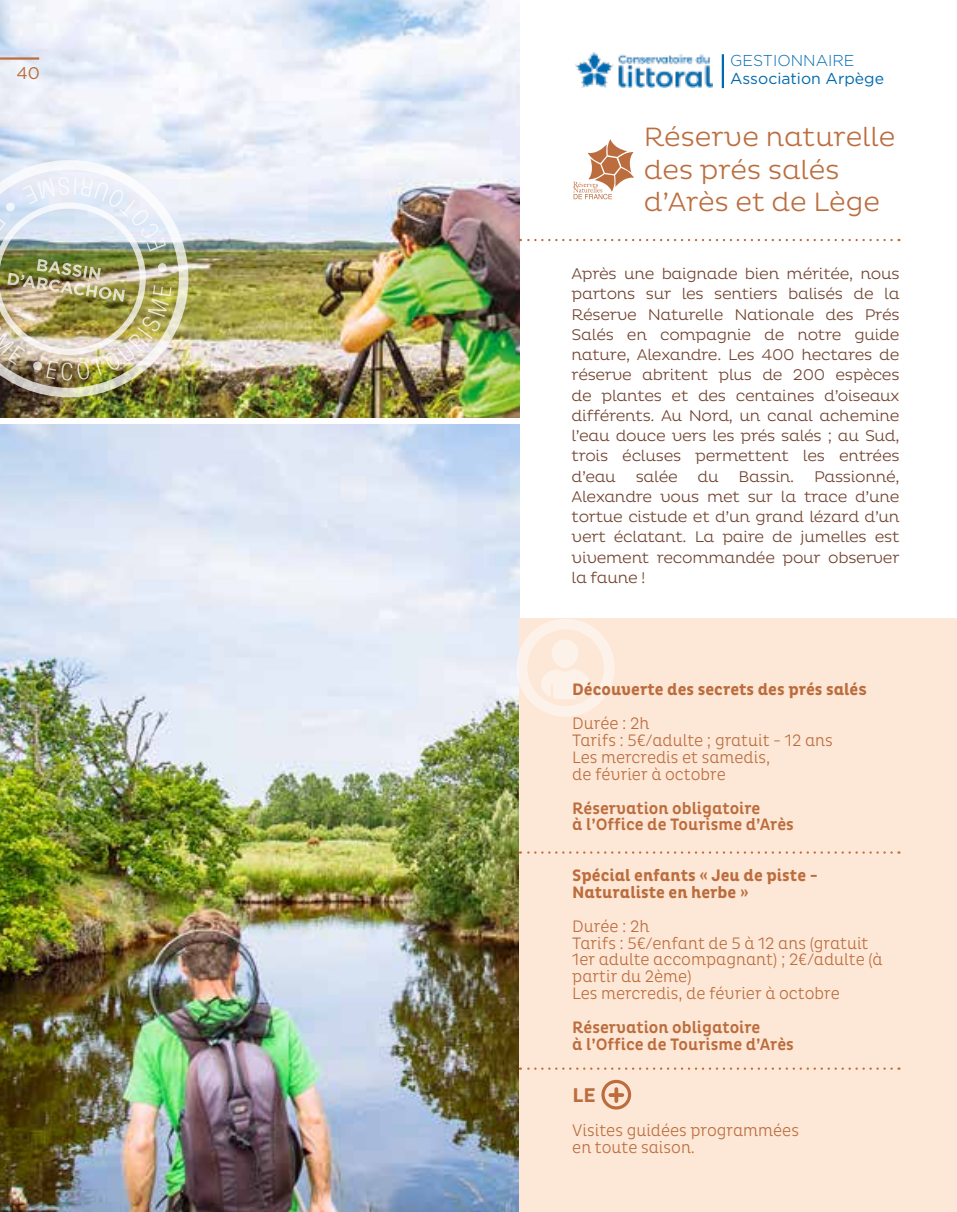
<style>
.page{position:relative;width:957px;height:1212px;background:#fff}
.page>*{position:absolute;margin:0;border:0;box-sizing:border-box;transform-origin:0 0}
.t1{font:300 27px/32.4px "Pluto";color:#bb6d3d}
.t2{font:700 20.25px "Pluto Cond";color:#bb6d3d}
.t3{font:300 16.88px/16.9px "Pluto Cond";color:#bb6d3d}
.t4{font:500 16.88px/16.9px "Pluto Cond";color:#bb6d3d}
.t5{font:700 16.88px/33.8px "Pluto Cond";color:#bb6d3d}
.t6{font:16.88px "Gotham";color:#bb6d3d}
.t7{font:300 15.75px/20.2px "Pluto";letter-spacing:-.02em;color:#70412d;text-align:justify}
.t8{font:15.75px "Gotham";color:#006ab0}
.t9{font:300 15.75px "Gotham";color:#006ab0}
.s1{font-family:"Gotham"}
.s2{font-weight:300}
</style>
<div class="page">
<img style="left:0;top:0;width:519px;height:418px">
<img style="left:0;top:424px;width:519px;height:788px">
<img style="left:0;top:160px;width:188px;height:237px">
<svg style="left:520px;top:239px;width:371px;height:2px"></svg>
<div style="left:519px;top:619px;width:438px;height:593px;background:#fde7d6"></div>
<svg style="left:516px;top:619px;width:98px;height:98px"></svg>
<svg style="left:520px;top:851px;width:371px;height:3px"></svg>
<hr style="left:722px;top:54px;width:2px;height:34px;background:#006ab0">
<img style="left:575px;top:53px;width:137px;height:35px">
<svg style="left:573px;top:139px;width:61px;height:60px"></svg>
<svg style="left:601px;top:1080px;width:30px;height:29px"></svg>
<svg style="left:520px;top:1067px;width:371px;height:3px"></svg>
<hr style="left:956px;top:619px;width:1px;height:593px;background:#5bc0c9">
<hr style="left:0;top:57px;width:39px;height:3px;background:#bb6d3d">
<p class="t6" style="left:16px;top:62px;width:25px">40</p>
<p class="t9" style="left:730px;top:50px;width:126px">GESTIONNAIRE</p>
<p class="t8" style="left:730px;top:68px;width:155px">Association Arpège</p>
<h1 class="t1" style="left:644px;top:121px;width:253px">Réserve naturelle des prés salés d’Arès et de Lège</h1>
<p class="t7" style="left:571px;top:264px;width:329px">Après une baignade bien méritée, nous partons sur les sentiers balisés de la Réserve Naturelle Nationale des Prés Salés en compagnie de notre guide nature, Alexandre. Les 400 hectares de réserve abritent plus de 200 espèces de plantes et des centaines d’oiseaux différents. Au Nord, un canal achemine l’eau douce vers les prés salés ; au Sud, trois écluses permettent les entrées d’eau</p>
<p class="t7" style="left:571px;top:466px;width:329px;text-indent:242px">Passionné, Alexandre vous met sur la trace d’une tortue cistude et d’un grand lézard d’un vert éclatant. La paire de jumelles est vivement recommandée pour observer la faune !</p>
<p class="t7" style="left:636px;top:466px;width:44px">salée</p>
<p class="t7" style="left:697px;top:466px;width:23px">du</p>
<p class="t7" style="left:738px;top:466px;width:57px">Bassin.</p>
<p class="t5" style="left:572px;top:673px;width:296px">Découverte des secrets des prés salé<span class="s1">s<br></span><span class="s2">Durée : 2h</span></p>
<p class="t3" style="left:572px;top:732px;width:262px">Tarifs : 5€/adulte ; gratuit - 12 ans<br>Les mercredis et samedis,<br>de février à octobre</p>
<p class="t4" style="left:572px;top:800px;width:223px">Réservation obligatoire<br>à l’Office de Tourisme d’Arès</p>
<p class="t5" style="left:572px;top:867px;width:247px;line-height:16.9px">Spécial enfants « Jeu de piste -<br>Naturaliste en herbe »</p>
<p class="t3" style="left:572px;top:918px;width:312px">Durée : 2h<br>Tarifs : 5€/enfant de 5 à 12 ans (gratuit<br>1er adulte accompagnant) ; 2€/adulte (à partir du 2ème)<br>Les mercredis, de février à octobre</p>
<p class="t4" style="left:572px;top:1019px;width:223px">Réservation obligatoire<br>à l’Office de Tourisme d’Arès</p>
<p class="t2" style="left:572px;top:1083px;width:25px">LE</p>
<p class="t3" style="left:572px;top:1122px;width:228px">Visites guidées programmées en toute saison.</p>
</div>
